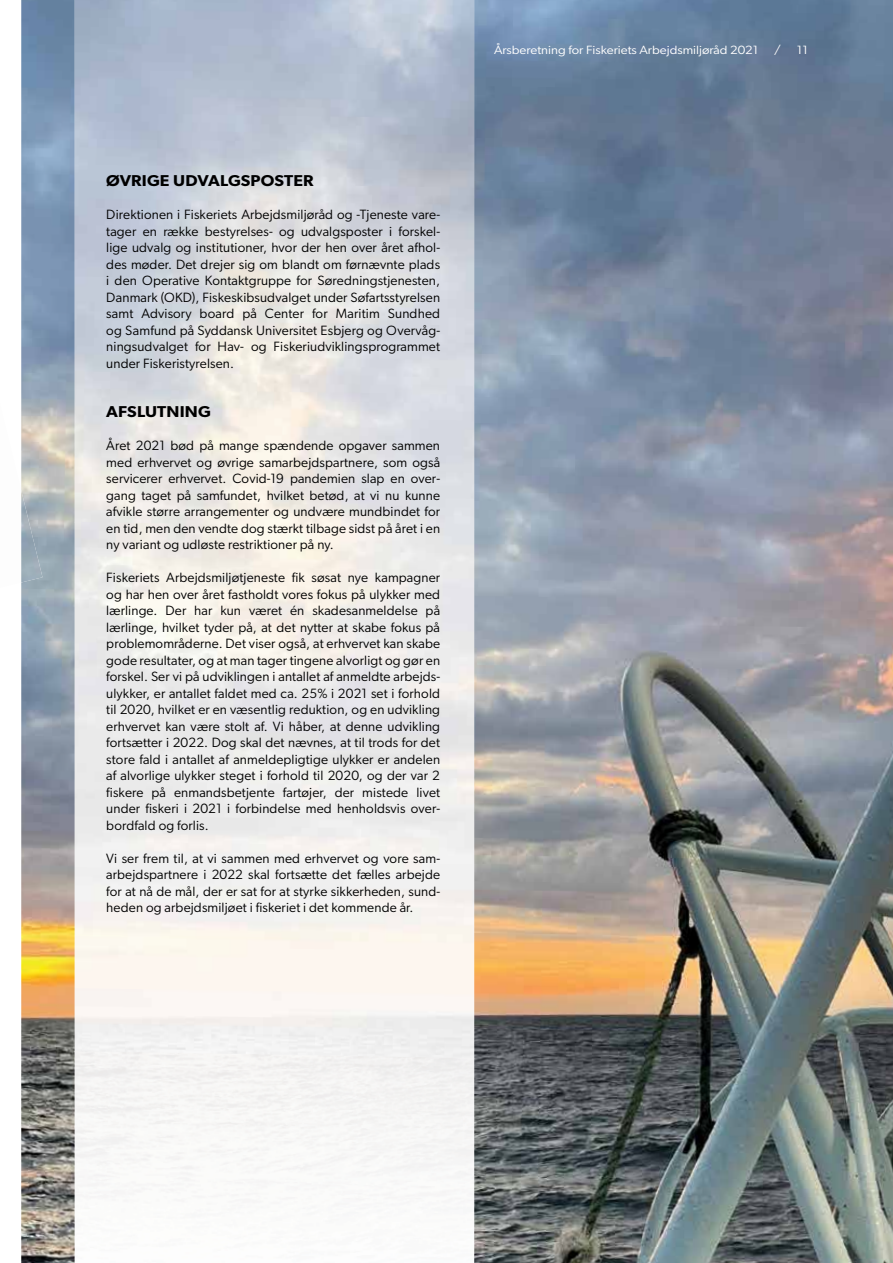
<style>
.page{position:relative;width:893px;height:1263px;background:#fff}
.page>*{position:absolute;margin:0;border:0;box-sizing:border-box;transform-origin:0 0}
.t1{font:600 15.75px "Gibson";letter-spacing:.01em;color:#000;scale:1.1 1}
.t2{font:13.5px/16.5px "Gibson";letter-spacing:.01em;color:#000;text-align:justify}
.t3{font:12px "Gibson";color:#fff;scale:1.1 1}
</style>
<div class="page">
<img style="left:21px;top:0;width:872px;height:1263px">
<img style="left:75px;top:0;width:399px;height:522px">
<img style="left:75px;top:522px;width:399px;height:529px">
<img style="left:75px;top:1051px;width:399px;height:212px">
<img style="left:21px;top:490px;width:22px;height:92px">
<p class="t1" style="left:106px;top:171px;width:190px">ØVRIGE UDVALGSPOSTER</p>
<p class="t2" style="left:106px;top:206px;width:335px">Direktionen i Fiskeriets Arbejdsmiljøråd og -Tjeneste vare&shy;tager en række bestyrelses- og udvalgsposter i forskel&shy;lige udvalg og institutioner, hvor der hen over året afhol&shy;des møder. Det drejer sig om blandt om førnævnte plads i den Operative Kontaktgruppe for Søredningstjenesten, Danmark (OKD), Fiskeskibsudvalget under Søfartsstyrelsen samt Advisory board på Center for Maritim Sundhed og Samfund på Syddansk Universitet Esbjerg og Overvåg&shy;ningsudvalget for Hav- og Fiskeriudviklingsprogrammet under Fiskeristyrelsen.</p>
<p class="t1" style="left:106px;top:402px;width:97px">AFSLUTNING</p>
<p class="t2" style="left:106px;top:437px;width:335px">Året 2021 bød på mange spændende opgaver sammen med erhvervet og øvrige samarbejdspartnere, som også servicerer erhvervet. Covid-19 pandemien slap en over&shy;gang taget på samfundet, hvilket betød, at vi nu kunne afvikle større arrangementer og undvære mundbindet for en tid, men den vendte dog stærkt tilbage sidst på året i en ny variant og udløste restriktioner på ny.</p>
<p class="t2" style="left:106px;top:569px;width:335px">Fiskeriets Arbejdsmiljøtjeneste fik søsat nye kampagner og har hen over året fastholdt vores fokus på ulykker med lærlinge. Der har kun været én skadesanmeldelse på lærlinge, hvilket tyder på, at det nytter at skabe fokus på problemområderne. Det viser også, at erhvervet kan skabe gode resultater, og at man tager tingene alvorligt og gør en forskel. Ser vi på udviklingen i antallet af anmeldte arbejds&shy;ulykker, er antallet faldet med ca. 25% i 2021 set i forhold til 2020, hvilket er en væsentlig reduktion, og en udvikling erhvervet kan være stolt af. Vi håber, at denne udvikling fortsætter i 2022. Dog skal det nævnes, at til trods for det store fald i antallet af anmeldepligtige ulykker er andelen af alvorlige ulykker steget i forhold til 2020, og der var 2 fiskere på enmandsbetjente fartøjer, der mistede livet under fiskeri i 2021 i forbindelse med henholdsvis over&shy;bordfald og forlis.</p>
<p class="t2" style="left:106px;top:849px;width:335px">Vi ser frem til, at vi sammen med erhvervet og vore sam&shy;arbejdspartnere i 2022 skal fortsætte det fælles arbejde for at nå de mål, der er sat for at styrke sikkerheden, sund&shy;heden og arbejdsmiljøet i fiskeriet i det kommende år.</p>
<p class="t3" style="left:494px;top:43px;width:242px">Årsberetning for Fiskeriets Arbejdsmiljøråd 2021</p>
<p class="t3" style="left:774px;top:43px;width:8px">/</p>
<p class="t3" style="left:797px;top:43px;width:12px">11</p>
</div>
